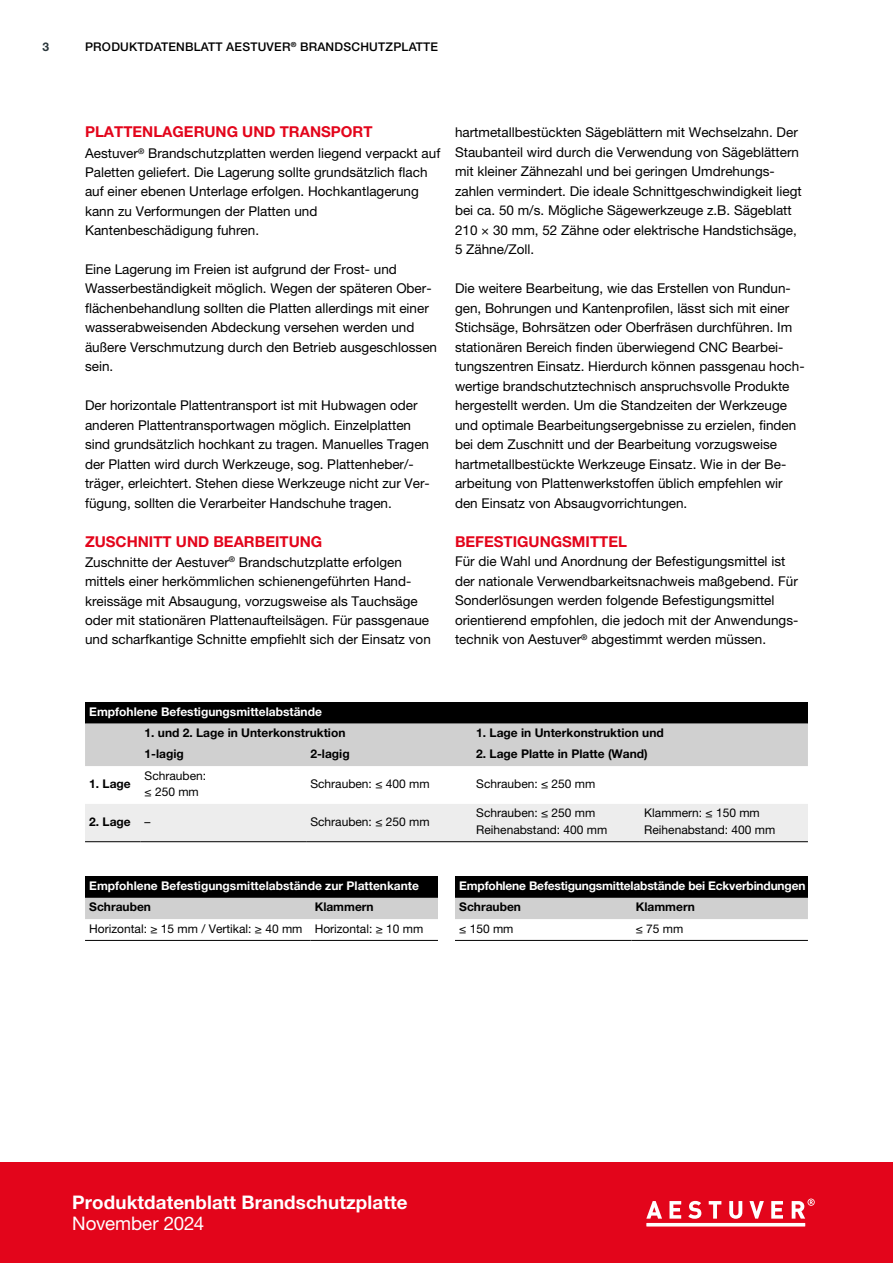
<style>
.page{position:relative;width:893px;height:1263px;background:#fff}
.page>*{position:absolute;margin:0;border:0;box-sizing:border-box;transform-origin:0 0}
.t1{font:700 18.75px "Helvetica Neue LT Pro";letter-spacing:.005em;color:#fff}
.t2{font:18.75px "Helvetica Neue LT Pro";letter-spacing:-.005em;color:#fff}
.t3{font:700 15px "Helvetica Neue LT Pro";color:#e3051b}
.t4{font:13.5px/19.5px "Helvetica Neue LT Pro";color:#000}
.t5{font:12px/16.5px "Helvetica Neue LT Pro";color:#000}
.t6{font:700 12px "Helvetica Neue LT Pro";color:#000}
.t7{font:700 12px "Helvetica Neue LT Pro";color:#fff}
.t8{font:500 12px "Helvetica Neue LT Pro";letter-spacing:.02em;color:#000}
.t9{font:700 12px "Helvetica Neue LT Pro";color:#2a363b}
.s1{font-weight:400}
</style>
<div class="page">
<div style="left:85px;top:702px;width:723px;height:21px;background:#000"></div>
<div style="left:85px;top:723px;width:723px;height:43px;background:#d0d0d0"></div>
<div style="left:85px;top:804px;width:723px;height:37px;background:#ededed"></div>
<hr style="left:85px;top:841px;width:55px;height:1px;background:#000">
<hr style="left:140px;top:841px;width:166px;height:1px;background:#000">
<hr style="left:306px;top:841px;width:166px;height:1px;background:#000">
<hr style="left:472px;top:841px;width:168px;height:1px;background:#000">
<hr style="left:640px;top:841px;width:168px;height:1px;background:#000">
<div style="left:85px;top:876px;width:353px;height:22px;background:#000"></div>
<div style="left:85px;top:898px;width:353px;height:21px;background:#d0d0d0"></div>
<hr style="left:85px;top:940px;width:225px;height:1px;background:#000">
<hr style="left:310px;top:940px;width:128px;height:1px;background:#000">
<div style="left:455px;top:876px;width:353px;height:22px;background:#000"></div>
<div style="left:455px;top:898px;width:353px;height:21px;background:#d0d0d0"></div>
<hr style="left:455px;top:940px;width:176px;height:1px;background:#000">
<hr style="left:631px;top:940px;width:177px;height:1px;background:#000">
<div style="left:0;top:1162px;width:893px;height:101px;background:#e3051b"></div>
<svg style="left:646px;top:1201px;width:16px;height:17px"></svg>
<svg style="left:669px;top:1201px;width:12px;height:17px"></svg>
<svg style="left:688px;top:1201px;width:13px;height:18px"></svg>
<svg style="left:709px;top:1201px;width:12px;height:17px"></svg>
<svg style="left:729px;top:1201px;width:13px;height:18px"></svg>
<svg style="left:749px;top:1201px;width:15px;height:17px"></svg>
<svg style="left:771px;top:1201px;width:12px;height:17px"></svg>
<svg style="left:792px;top:1198px;width:23px;height:20px"></svg>
<hr style="left:646px;top:1223px;width:159px;height:3px;background:#fff">
<p class="t9" style="left:43px;top:39px;width:8px">3</p>
<p class="t8" style="left:85px;top:40px;width:355px">PRODUKTDATENBLATT AESTUVER<sup>®</sup> BRANDSCHUTZPLATTE</p>
<p class="t3" style="left:85px;top:123px;width:289px">PLATTENLAGERUNG UND TRANSPORT</p>
<p class="t4" style="left:85px;top:144px;width:357px">Aestuver<sup>®</sup> Brandschutzplatten werden liegend verpackt auf Paletten geliefert. Die Lagerung sollte grundsätzlich flach auf einer ebenen Unterlage erfolgen. Hochkantlagerung kann zu Verformungen der Platten und Kantenbeschädigung fuhren.</p>
<p class="t4" style="left:85px;top:259px;width:354px">Eine Lagerung im Freien ist aufgrund der Frost- und Wasserbeständigkeit möglich. Wegen der späteren Ober&shy;flächenbehandlung sollten die Platten allerdings mit einer wasserabweisenden Abdeckung versehen werden und äußere Verschmutzung durch den Betrieb ausgeschlossen sein.</p>
<p class="t4" style="left:85px;top:395px;width:346px">Der horizontale Plattentransport ist mit Hubwagen oder anderen Plattentransportwagen möglich. Einzelplatten sind grundsätzlich hochkant zu tragen. Manuelles Tragen der Platten wird durch Werkzeuge, sog. Plattenheber/- träger, erleichtert. Stehen diese Werkzeuge nicht zur Ver&shy;fügung, sollten die Verarbeiter Handschuhe tragen.</p>
<p class="t3" style="left:85px;top:532px;width:239px">ZUSCHNITT UND BEARBEITUNG</p>
<p class="t4" style="left:85px;top:552px;width:347px">Zuschnitte der Aestuver<sup>®</sup> Brandschutzplatte erfolgen mittels einer herkömmlichen schienengeführten Hand&shy;kreissäge mit Absaugung, vorzugsweise als Tauchsäge oder mit stationären Plattenaufteilsägen. Für passgenaue und scharfkantige Schnitte empfiehlt sich der Einsatz von</p>
<p class="t4" style="left:455px;top:122px;width:348px">hartmetallbestückten Sägeblättern mit Wechselzahn. Der Staubanteil wird durch die Verwendung von Sägeblättern mit kleiner Zähnezahl und bei geringen Umdrehungs&shy;zahlen vermindert. Die ideale Schnittgeschwindigkeit liegt bei ca. 50 m/s. Mögliche Sägewerkzeuge z.B. Sägeblatt 210 × 30 mm, 52 Zähne oder elektrische Handstichsäge, 5 Zähne/Zoll.</p>
<p class="t4" style="left:455px;top:278px;width:351px">Die weitere Bearbeitung, wie das Erstellen von Rundun&shy;gen, Bohrungen und Kantenprofilen, lässt sich mit einer Stichsäge, Bohrsätzen oder Oberfräsen durchführen. Im stationären Bereich finden überwiegend CNC Bearbei&shy;tungszentren Einsatz. Hierdurch können passgenau hoch&shy;wertige brandschutztechnisch anspruchsvolle Produkte hergestellt werden. Um die Standzeiten der Werkzeuge und optimale Bearbeitungsergebnisse zu erzielen, finden bei dem Zuschnitt und der Bearbeitung vorzugsweise hartmetallbestückte Werkzeuge Einsatz. Wie in der Be&shy;arbeitung von Plattenwerkstoffen üblich empfehlen wir den Einsatz von Absaugvorrichtungen.</p>
<p class="t3" style="left:455px;top:532px;width:173px">BEFESTIGUNGSMITTEL</p>
<p class="t4" style="left:455px;top:551px;width:345px">Für die Wahl und Anordnung der Befestigungsmittel ist der nationale Verwendbarkeitsnachweis maßgebend. Für Sonderlösungen werden folgende Befestigungsmittel orientierend empfohlen, die jedoch mit der Anwendungs&shy;technik von Aestuver<sup>®</sup> abgestimmt werden müssen.</p>
<p class="t7" style="left:89px;top:704px;width:234px">Empfohlene Befestigungsmittelabstände</p>
<p class="t6" style="left:145px;top:725px;width:202px">1. und 2. Lage in Unterkonstruktion</p>
<p class="t6" style="left:476px;top:725px;width:189px">1. Lage in Unterkonstruktion und</p>
<p class="t6" style="left:145px;top:746px;width:41px">1-lagig</p>
<p class="t6" style="left:310px;top:746px;width:41px">2-lagig</p>
<p class="t6" style="left:476px;top:746px;width:173px">2. Lage Platte in Platte (Wand)</p>
<p class="t6" style="left:89px;top:776px;width:43px">1. Lage</p>
<p class="t5" style="left:145px;top:767px;width:63px">Schrauben: ≤ 250 mm</p>
<p class="t5" style="left:310px;top:775px;width:121px">Schrauben: ≤ 400 mm</p>
<p class="t5" style="left:476px;top:775px;width:121px">Schrauben: ≤ 250 mm</p>
<p class="t6" style="left:89px;top:814px;width:63px">2. Lage <span class="s1">–</span></p>
<p class="t5" style="left:310px;top:813px;width:121px">Schrauben: ≤ 250 mm</p>
<p class="t5" style="left:476px;top:805px;width:133px">Schrauben: ≤ 250 mm<br>Reihenabstand: 400 mm</p>
<p class="t5" style="left:644px;top:805px;width:133px">Klammern: ≤ 150 mm<br>Reihenabstand: 400 mm</p>
<p class="t7" style="left:89px;top:878px;width:331px">Empfohlene Befestigungsmittelabstände zur Plattenkante</p>
<p class="t6" style="left:89px;top:899px;width:63px">Schrauben</p>
<p class="t6" style="left:315px;top:899px;width:61px">Klammern</p>
<p class="t5" style="left:89px;top:920px;width:336px">Horizontal: ≥ 15 mm / Vertikal: ≥ 40 mm Horizontal: ≥ 10 mm</p>
<p class="t7" style="left:459px;top:878px;width:348px">Empfohlene Befestigungsmittelabstände bei Eckverbindungen</p>
<p class="t6" style="left:459px;top:899px;width:63px">Schrauben</p>
<p class="t6" style="left:636px;top:899px;width:61px">Klammern</p>
<p class="t5" style="left:459px;top:920px;width:56px">≤ 150 mm</p>
<p class="t5" style="left:636px;top:920px;width:49px">≤ 75 mm</p>
<h1 class="t1" style="left:72px;top:1191px;width:337px">Produktdatenblatt Brandschutzplatte</h1>
<h1 class="t2" style="left:72px;top:1212px;width:133px">November 2024</h1>
</div>
